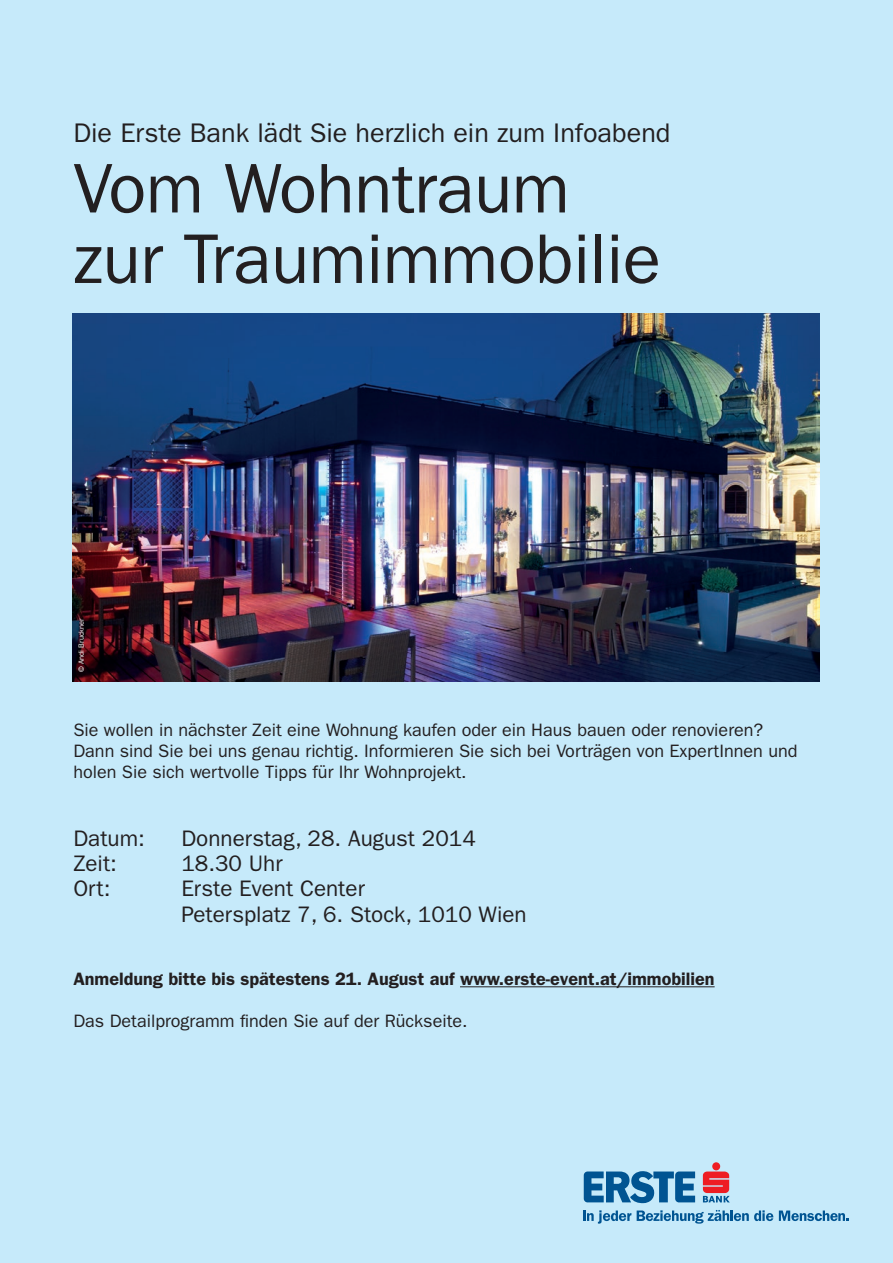
<style>
.page{position:relative;width:893px;height:1263px;background:#c6eafa}
.page>*{position:absolute;margin:0;border:0;box-sizing:border-box;transform-origin:0 0}
.t1{font:70.5px/70.5px "ITC Franklin Gothic Std";letter-spacing:-.005em;color:#231f20}
.t2{font:27px "ITC Franklin Gothic Std";color:#231f20}
.t3{font:22.5px/25.5px "ITC Franklin Gothic Std";color:#231f20}
.t4{font:18px/21px "ITC Franklin Gothic Std";color:#231f20}
.t5{font:600 18px "ITC Franklin Gothic Std";color:#231f20}
.t6{font:7.5px "ITC Franklin Gothic Std";color:#fff}
</style>
<div class="page">
<svg style="left:584px;top:1210px;width:47px;height:13px"></svg>
<svg style="left:637px;top:1210px;width:136px;height:13px"></svg>
<svg style="left:779px;top:1210px;width:70px;height:11px"></svg>
<svg style="left:703px;top:1162px;width:27px;height:40px"></svg>
<svg style="left:584px;top:1171px;width:111px;height:32px"></svg>
<hr style="left:460px;top:986px;width:255px;height:1px;background:#231f20">
<img style="left:72px;top:314px;width:748px;height:367px">
<h2 class="t2" style="left:73px;top:117px;width:599px">Die Erste Bank lädt Sie herzlich ein zum Infoabend</h2>
<h1 class="t1" style="left:73px;top:154px;width:589px">Vom Wohntraum zur Traumimmobilie</h1>
<p class="t6" style="left:77px;top:672px;width:55px;rotate:-90deg">© Andi Bruckner</p>
<p class="t4" style="left:73px;top:719px;width:726px">Sie wollen in nächster Zeit eine Wohnung kaufen oder ein Haus bauen oder renovieren?<br>Dann sind Sie bei uns genau richtig. Informieren Sie sich bei Vorträgen von ExpertInnen und holen Sie sich wertvolle Tipps für Ihr Wohnprojekt.</p>
<p class="t3" style="left:73px;top:825px;width:73px">Datum:</p>
<p class="t3" style="left:181px;top:825px;width:296px">Donnerstag, 28. August 2014</p>
<p class="t3" style="left:73px;top:851px;width:45px">Zeit:</p>
<p class="t3" style="left:181px;top:851px;width:103px">18.30 Uhr</p>
<p class="t3" style="left:73px;top:876px;width:39px">Ort:</p>
<p class="t3" style="left:181px;top:876px;width:347px">Erste Event Center<br>Petersplatz 7, 6. Stock, 1010 Wien</p>
<p class="t5" style="left:73px;top:968px;width:643px">Anmeldung bitte bis spätestens 21. August auf www.erste-event.at/immobilien</p>
<p class="t4" style="left:73px;top:1010px;width:396px">Das Detailprogramm finden Sie auf der Rückseite.</p>
</div>
